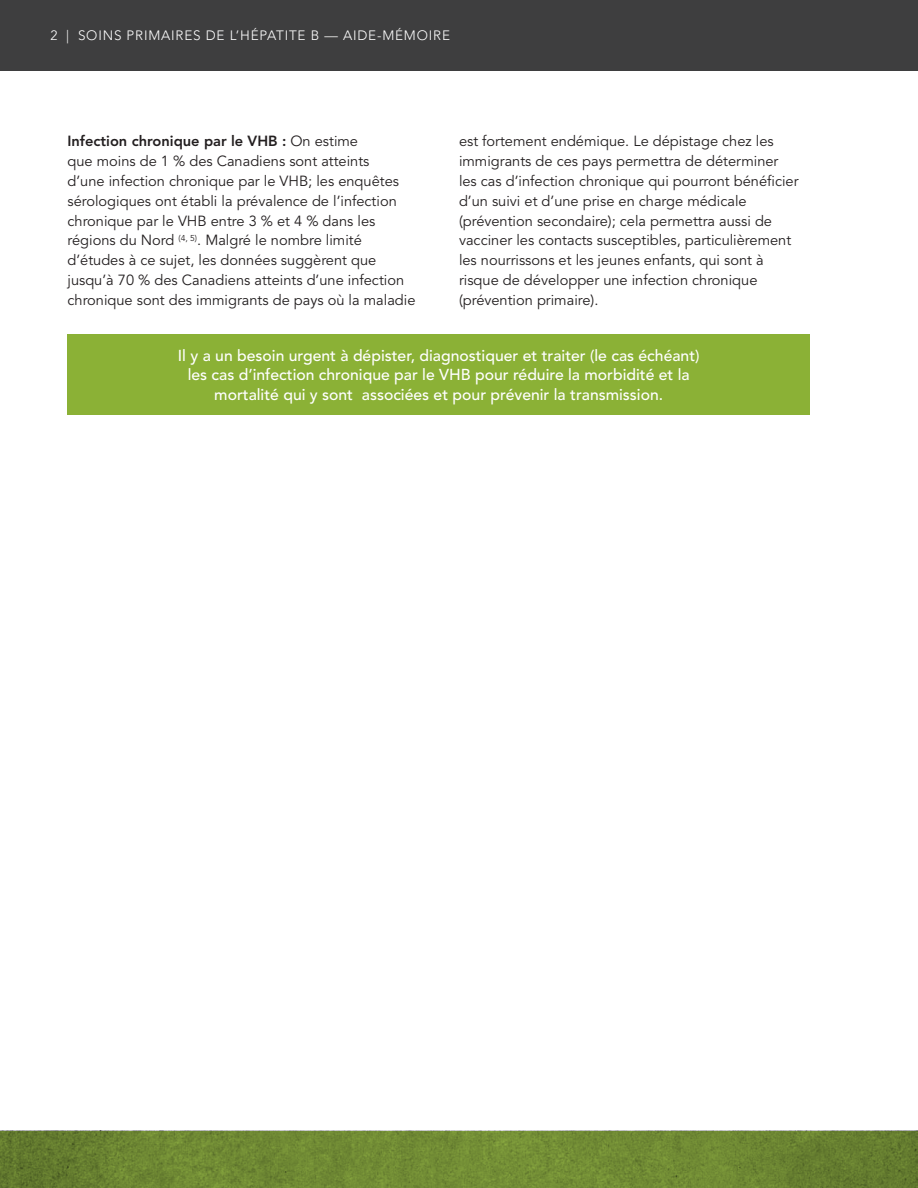
<style>
.page{position:relative;width:918px;height:1188px;background:#fff}
.page>*{position:absolute;margin:0;border:0;box-sizing:border-box;transform-origin:0 0}
.t1{font:500 15.75px/19.5px "Avenir LT Std";color:#fff;text-align:center}
.t2{font:14.7px/20px "Avenir LT Std";color:#231f20}
.t3{font:300 13.5px "Avenir LT Std";letter-spacing:.06em;color:#fff}
.s1{font-weight:800}
</style>
<div class="page">
<svg style="left:0;top:1131px;width:917px;height:57px;fill:#6e8833"></svg>
<hr style="left:917px;top:1131px;width:1px;height:57px;background:#96b845">
<div style="left:0;top:0;width:918px;height:70px;background:#3e3e3f"></div>
<div style="left:68px;top:334px;width:742px;height:81px;background:#8bb136"></div>
<p class="t3" style="left:51px;top:28px;width:401px">2 | SOINS PRIMAIRES DE L’HÉPATITE B — AIDE-MÉMOIRE</p>
<p class="t2" style="left:68px;top:131px;width:350px"><span class="s1">Infection chronique par le VHB :</span> On estime<br>que moins de 1 % des Canadiens sont atteints<br>d’une infection chronique par le VHB; les enquêtes sérologiques ont établi la prévalence de l’infection chronique par le VHB entre 3 % et 4 % dans les régions du Nord <sup>(4,</sup> <sup>5)</sup>. Malgré le nombre limité d’études à ce sujet, les données suggèrent que jusqu’à 70 % des Canadiens atteints d’une infection chronique sont des immigrants de pays où la maladie</p>
<p class="t2" style="left:459px;top:131px;width:341px">est fortement endémique. Le dépistage chez les immigrants de ces pays permettra de déterminer les cas d’infection chronique qui pourront bénéficier d’un suivi et d’une prise en charge médicale (prévention secondaire); cela permettra aussi de vacciner les contacts susceptibles, particulièrement les nourrissons et les jeunes enfants, qui sont à risque de développer une infection chronique (prévention primaire).</p>
<p class="t1" style="left:178px;top:346px;width:523px">Il y a un besoin urgent à dépister, diagnostiquer et traiter (le cas échéant) les cas d’infection chronique par le VHB pour réduire la morbidité et la mortalité qui y sont associées et pour prévenir la transmission.</p>
</div>
